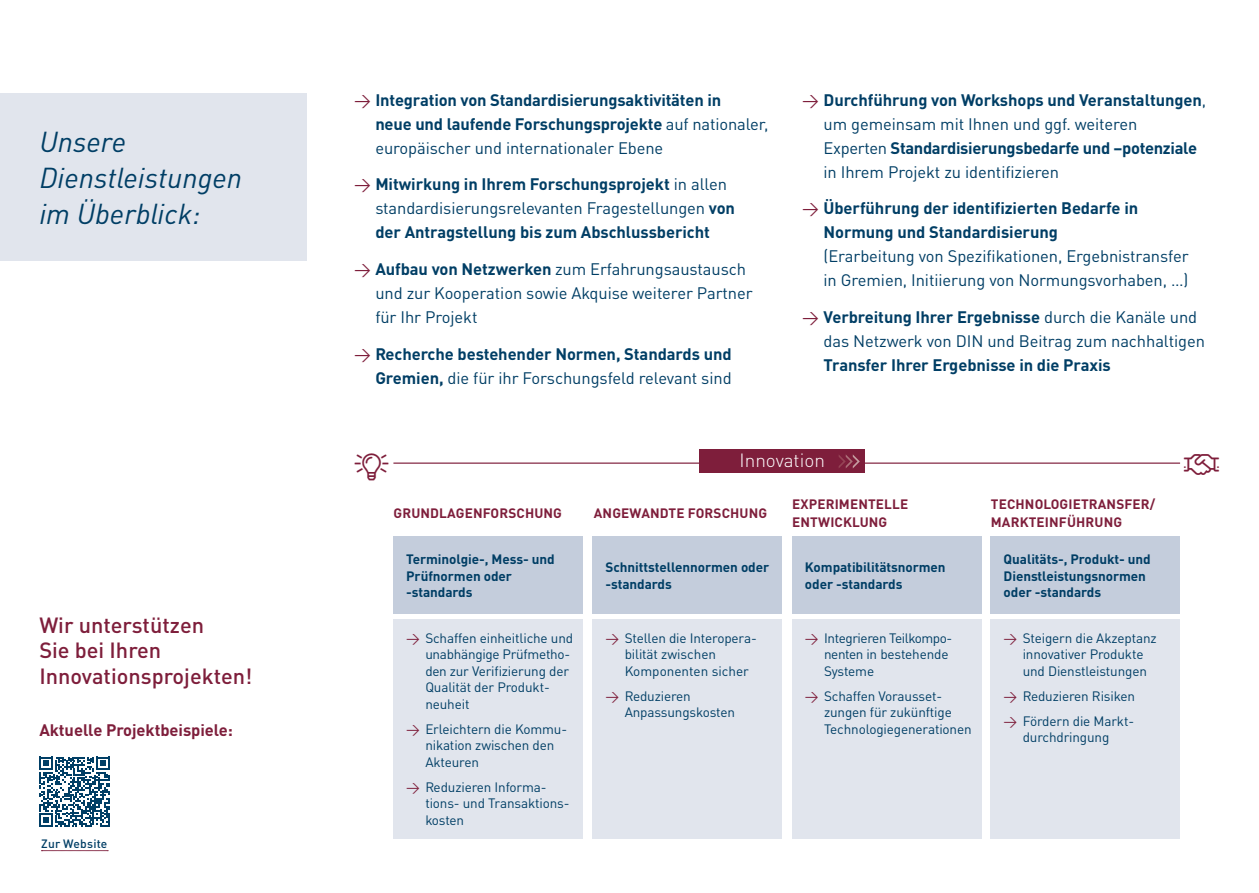
<style>
.page{position:relative;width:1259px;height:893px;background:#fff}
.page>*{position:absolute;margin:0;border:0;box-sizing:border-box;transform-origin:0 0}
._00_HEAD_DIN_A5_Light_19_22{font:italic 28.5px/36px "DINOT";color:#003e65}
._02_Subhead_DIN-LANG__MEDIUM_14_5_17{font:500 21.75px/25.5px "DINOT";color:#7e1e3b}
._00_HEAD_DIN_A5_Light_19_22-2{font:300 18.9px "DINOT";color:#fff}
.t1{font:700 16.5px/24px "DINOT";letter-spacing:-.005em;color:#003e65}
.t2{font:16.5px/24px "DINOT";letter-spacing:-.005em;color:#003e65}
._05_Fließtext_DIN_REg_11_16{font:700 16.5px "DINOT";letter-spacing:-.005em;color:#7e1e3b}
.t3{font:13.5px/16.5px "DINOT";letter-spacing:-.01em;color:#003e65}
._05_Fließtext_DIN_REg_11_16-2{font:700 13.5px/16.5px "DINOT";letter-spacing:-.005em;color:#003e65}
._04__Head__Fließtext_DIN_medium_11_12{font:700 13.5px/18px "DINOT";letter-spacing:.01em;color:#7e1e3b}
.t4{font:13.5px/16.5px "DINOT";letter-spacing:-.03em;color:#003e65}
._09_URL{font:500 12px "DINOT";letter-spacing:.015em;color:#003e65}
.s1{font-weight:400;color:#7e1e3b}
.s2{font-weight:400}
.s3{color:#7e1e3b}
.s4{font-weight:700}
</style>
<div class="page">
<div style="left:0;top:93px;width:306px;height:167px;background:#e1e5ed"></div>
<svg style="left:39px;top:757px;width:70px;height:70px"></svg>
<div style="left:393px;top:537px;width:190px;height:77px;background:#c4cddc"></div>
<div style="left:393px;top:620px;width:190px;height:219px;background:#e1e5ed"></div>
<div style="left:593px;top:537px;width:189px;height:77px;background:#c4cddc"></div>
<div style="left:593px;top:620px;width:189px;height:219px;background:#e1e5ed"></div>
<div style="left:792px;top:537px;width:189px;height:77px;background:#c4cddc"></div>
<div style="left:792px;top:620px;width:189px;height:219px;background:#e1e5ed"></div>
<div style="left:990px;top:537px;width:190px;height:77px;background:#c4cddc"></div>
<div style="left:990px;top:620px;width:190px;height:219px;background:#e1e5ed"></div>
<hr style="left:393px;top:463px;width:787px;height:1px;background:#7e1e3b">
<div style="left:700px;top:450px;width:165px;height:23px;background:#7e1e3b"></div>
<svg style="left:838px;top:454px;width:22px;height:14px"></svg>
<svg style="left:41px;top:850px;width:67px;height:1px"></svg>
<p class="_00_HEAD_DIN_A5_Light_19_22" style="left:39px;top:123px;width:204px">Unsere<br>Dienstleistungen im Überblick:</p>
<p class="_02_Subhead_DIN-LANG__MEDIUM_14_5_17" style="left:39px;top:611px;width:214px">Wir unterstützen<br>Sie bei Ihren<br>Innovationsprojekten!</p>
<p class="_05_Fließtext_DIN_REg_11_16" style="left:39px;top:719px;width:195px">Aktuelle Projektbeispiele:</p>
<p class="_09_URL" style="left:41px;top:836px;width:68px">Zur Website</p>
<p class="t1" style="left:375px;top:87px;width:395px;text-indent:-21px"><span class="s1">→</span> Integration von Standardisierungsaktivitäten in<br>neue und laufende Forschungsprojekte <span class="s2">auf nationaler, europäischer und internationaler Ebene</span></p>
<p class="t1" style="left:375px;top:172px;width:361px;text-indent:-21px"><span class="s1">→</span> Mitwirkung in Ihrem Forschungsprojekt <span class="s2">in allen standardisierungsrelevanten Fragestellungen</span> von der Antragstellung bis zum Abschlussbericht</p>
<p class="t2" style="left:375px;top:257px;width:379px;text-indent:-21px"><span class="s3">→</span> <span class="s4">Aufbau von Netzwerken</span> zum Erfahrungsaustausch und zur Kooperation sowie Akquise weiterer Partner für Ihr Projekt</p>
<p class="t1" style="left:354px;top:341px;width:379px;text-align:right"><span class="s1">→</span> Recherche bestehender Normen, Standards und<br>Gremien, <span class="s2">die für ihr Forschungsfeld relevant sind</span></p>
<p class="t1" style="left:823px;top:87px;width:384px;text-indent:-21px"><span class="s1">→</span> Durchführung von Workshops und Veranstaltungen<span class="s2">, um gemeinsam mit Ihnen und ggf. weiteren<br>Experten</span> Standardisierungsbedarfe und –potenziale <span class="s2">in Ihrem Projekt zu identifizieren</span></p>
<p class="t2" style="left:823px;top:196px;width:367px;text-indent:-21px"><span class="s3">→</span> <span class="s4">Überführung der identifizierten Bedarfe in Normung und Standardisierung<br></span>(Erarbeitung von Spezifikationen, Ergebnistransfer in Gremien, Initiierung von Normungsvorhaben, …)</p>
<p class="t1" style="left:823px;top:305px;width:383px;text-indent:-21px"><span class="s1">→</span> Verbreitung Ihrer Ergebnisse <span class="s2">durch die Kanäle und das Netzwerk von DIN und Beitrag zum nachhaltigen<br></span>Transfer Ihrer Ergebnisse in die Praxis</p>
<p class="_04__Head__Fließtext_DIN_medium_11_12" style="left:393px;top:504px;width:170px">GRUNDLAGENFORSCHUNG</p>
<p class="_05_Fließtext_DIN_REg_11_16-2" style="left:406px;top:551px;width:150px">Terminolgie-, Mess- und<br>Prüfnormen oder -standards</p>
<p class="t3" style="left:425px;top:629px;width:149px;text-indent:-19px"><span class="s3">→</span> Schaffen einheitliche und unabhängige Prüfmetho&shy;den zur Verifizierung der<br>Qualität der Produkt&shy;neuheit</p>
<p class="t3" style="left:425px;top:720px;width:143px;text-indent:-19px"><span class="s3">→</span> Erleichtern die Kommu&shy;nikation zwischen den<br>Akteuren</p>
<p class="t3" style="left:425px;top:778px;width:146px;text-indent:-19px"><span class="s3">→</span> Reduzieren Informa&shy;tions- und Transaktions&shy;kosten</p>
<p class="_00_HEAD_DIN_A5_Light_19_22-2" style="left:739px;top:449px;width:87px">Innovation</p>
<p class="_04__Head__Fließtext_DIN_medium_11_12" style="left:594px;top:504px;width:175px">ANGEWANDTE FORSCHUNG</p>
<p class="_05_Fließtext_DIN_REg_11_16-2" style="left:605px;top:559px;width:165px">Schnittstellennormen oder -standards</p>
<p class="t3" style="left:625px;top:629px;width:131px;text-indent:-19px"><span class="s3">→</span> Stellen die Interopera&shy;bilität zwischen<br>Komponenten sicher</p>
<p class="t3" style="left:625px;top:687px;width:112px;text-indent:-19px"><span class="s3">→</span> Reduzieren<br>Anpassungskosten</p>
<p class="_04__Head__Fließtext_DIN_medium_11_12" style="left:792px;top:495px;width:117px">EXPERIMENTELLE</p>
<p class="_04__Head__Fließtext_DIN_medium_11_12" style="left:792px;top:513px;width:97px">ENTWICKLUNG</p>
<p class="_05_Fließtext_DIN_REg_11_16-2" style="left:805px;top:559px;width:142px">Kompatibilitätsnormen oder -standards</p>
<p class="t4" style="left:824px;top:629px;width:130px;text-indent:-19px"><span class="s3">→</span> Integrieren Teilkompo&shy;nenten in bestehende<br>Systeme</p>
<p class="t3" style="left:824px;top:687px;width:149px;text-indent:-19px"><span class="s3">→</span> Schaffen Vorausset&shy;zungen für zukünftige<br>Technologiegenerationen</p>
<p class="_04__Head__Fließtext_DIN_medium_11_12" style="left:991px;top:495px;width:166px">TECHNOLOGIETRANSFER/<br>MARKTEINFÜHRUNG</p>
<p class="_05_Fließtext_DIN_REg_11_16-2" style="left:1003px;top:551px;width:149px">Qualitäts-, Produkt- und<br>Dienstleistungsnormen oder -standards</p>
<p class="t3" style="left:1022px;top:629px;width:135px;text-indent:-19px"><span class="s3">→</span> Steigern die Akzeptanz innovativer Produkte und Dienstleistungen</p>
<p class="t3" style="left:1003px;top:687px;width:133px"><span class="s3">→</span> Reduzieren Risiken</p>
<p class="t3" style="left:1003px;top:712px;width:132px;text-align:center"><span class="s3">→</span> Fördern die Markt&shy;durchdringung</p>
</div>
